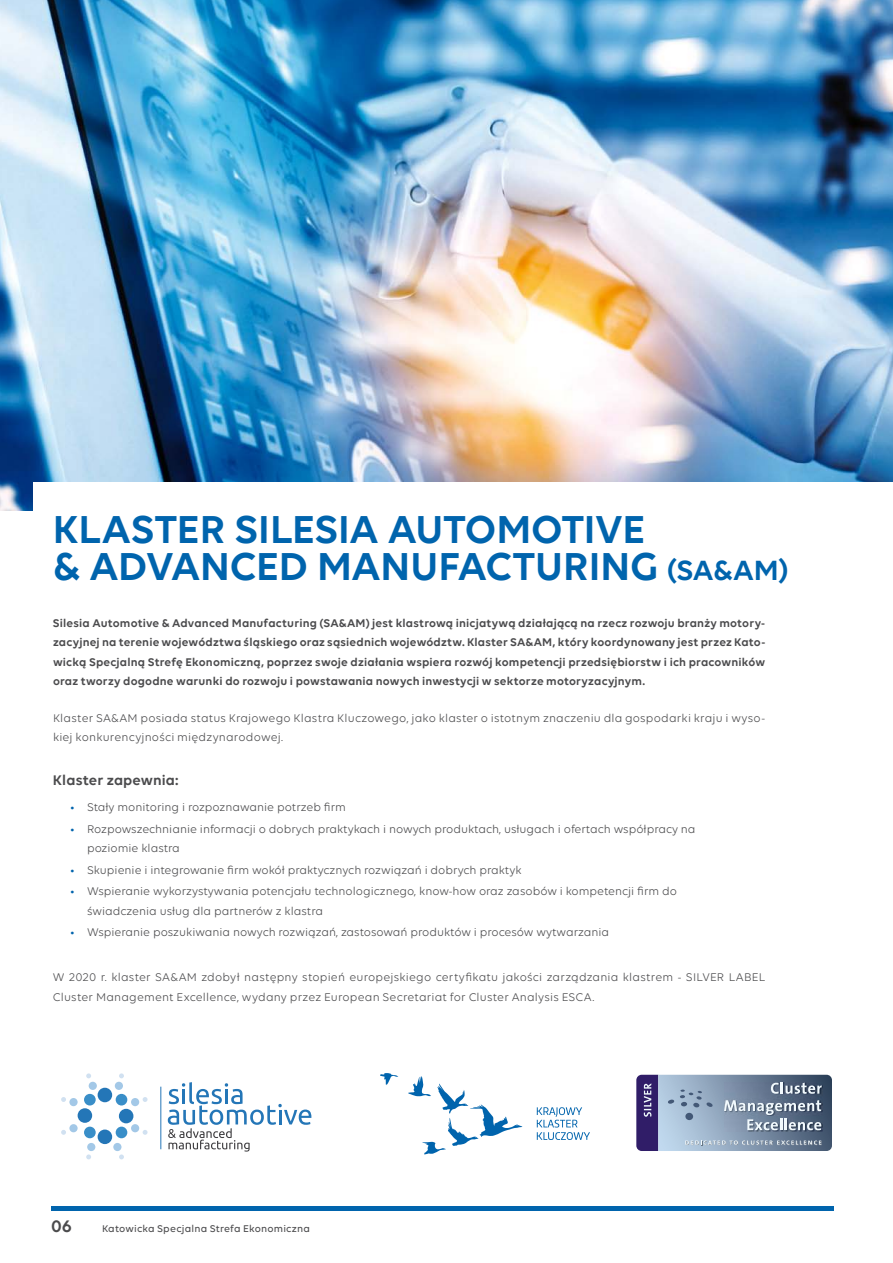
<style>
.page{position:relative;width:893px;height:1263px;background:#fff}
.page>*{position:absolute;margin:0;border:0;box-sizing:border-box;transform-origin:0 0}
.t1{font:600 42px/37.5px "Volte";letter-spacing:-.005em;color:#0064ad}
.t2{font:600 30px "Volte";color:#0064ad}
.t3{font:600 18px "Volte";color:#4b4b4d}
.t4{font:600 15px "Volte";letter-spacing:.005em;color:#4b4b4d}
.t5{font:12px/19.5px "Volte";color:#4b4b4d}
.t6{font:600 12px/19.5px "Volte";letter-spacing:.015em;color:#4b4b4d;text-align:justify}
.t7{font:500 10.5px "Volte";letter-spacing:.015em;color:#4b4b4d}
.s1{font-size:42px}
.s2{color:#0064ad}
</style>
<div class="page">
<img style="left:0;top:0;width:893px;height:510px">
<div style="left:33px;top:482px;width:860px;height:91px;background:#fff"></div>
<hr style="left:51px;top:1207px;width:782px;height:4px;background:#0064ad">
<svg style="left:636px;top:1075px;width:196px;height:76px;background:#7d8ca7"></svg>
<div style="left:84px;top:1094px;width:12px;height:11px;background:#398ec8;border-radius:50%"></div>
<div style="left:116px;top:1094px;width:11px;height:11px;background:#398ec8;border-radius:50%"></div>
<div style="left:84px;top:1126px;width:12px;height:12px;background:#398ec8;border-radius:50%"></div>
<div style="left:116px;top:1126px;width:11px;height:12px;background:#398ec8;border-radius:50%"></div>
<div style="left:89px;top:1082px;width:8px;height:8px;background:#a3c8e7;border-radius:50%"></div>
<div style="left:115px;top:1082px;width:8px;height:8px;background:#a3c8e7;border-radius:50%"></div>
<svg style="left:86px;top:1073px;width:5px;height:5px"></svg>
<svg style="left:119px;top:1073px;width:5px;height:5px"></svg>
<div style="left:113px;top:1143px;width:8px;height:8px;background:#a3c8e7;border-radius:50%"></div>
<div style="left:87px;top:1143px;width:8px;height:8px;background:#a3c8e7;border-radius:50%"></div>
<svg style="left:119px;top:1154px;width:5px;height:5px"></svg>
<svg style="left:86px;top:1154px;width:5px;height:5px"></svg>
<div style="left:69px;top:1124px;width:9px;height:8px;background:#a3c8e7;border-radius:50%"></div>
<div style="left:69px;top:1098px;width:9px;height:8px;background:#a3c8e7;border-radius:50%"></div>
<svg style="left:61px;top:1130px;width:5px;height:5px"></svg>
<svg style="left:61px;top:1097px;width:5px;height:5px"></svg>
<div style="left:131px;top:1124px;width:8px;height:8px;background:#a3c8e7;border-radius:50%"></div>
<div style="left:131px;top:1098px;width:8px;height:8px;background:#a3c8e7;border-radius:50%"></div>
<svg style="left:143px;top:1130px;width:5px;height:5px"></svg>
<svg style="left:143px;top:1097px;width:5px;height:5px"></svg>
<div style="left:78px;top:1108px;width:14px;height:15px;background:#2476b7;border-radius:50%"></div>
<div style="left:98px;top:1088px;width:14px;height:14px;background:#2476b7;border-radius:50%"></div>
<div style="left:98px;top:1129px;width:14px;height:15px;background:#2476b7;border-radius:50%"></div>
<div style="left:119px;top:1109px;width:14px;height:14px;background:#2476b7;border-radius:50%"></div>
<svg style="left:168px;top:1082px;width:143px;height:69px"></svg>
<hr style="left:160px;top:1087px;width:1px;height:62px;background:#2476b7">
<svg style="left:380px;top:1073px;width:210px;height:82px"></svg>
<h1 class="t1" style="left:53px;top:509px;width:588px;text-indent:182px">Siles ia Automotive &amp; Advanced Manuf actur</h1>
<h1 class="t1" style="left:53px;top:509px;width:85px">Klaster</h1>
<h2 class="t2" style="left:589px;top:553px;width:202px"><span class="s1">ing</span> (SA&amp;AM)</h2>
<p class="t6" style="left:53px;top:612px;width:714px">Silesia Automotive &amp; Advanced Manufacturing (SA&amp;AM) jest klastrową inicjatywą działającą na rzecz rozwoju branży motory&shy;zacyjnej na terenie województwa śląskiego oraz sąsiednich województw. Klaster SA&amp;AM, który koordynowany jest przez Kato&shy;wicką Specjalną Strefę Ekonomiczną, poprzez swoje działania wspiera rozwój kompetencji przedsiębiorstw i ich pracowników oraz tworzy dogodne warunki do rozwoju i powstawania nowych inwestycji w sektorze motoryzacyjnym.</p>
<p class="t5" style="left:53px;top:708px;width:714px">Klaster SA&amp;AM posiada status Krajowego Klastra Kluczowego, jako klaster o istotnym znaczeniu dla gospodarki kraju i wyso&shy;kiej konkurencyjności międzynarodowej.</p>
<p class="t4" style="left:53px;top:771px;width:127px">Klaster zapewnia:</p>
<p class="t5" style="left:70px;top:797px;width:278px"><span class="s2">•</span> Stały monitoring i rozpoznawanie potrzeb firm</p>
<p class="t5" style="left:87px;top:819px;width:610px;text-indent:-17px"><span class="s2">•</span> Rozpowszechnianie informacji o dobrych praktykach i nowych produktach, usługach i ofertach współpracy na poziomie klastra</p>
<p class="t5" style="left:70px;top:860px;width:453px"><span class="s2">•</span> Skupienie i integrowanie firm wokół praktycznych rozwiązań i dobrych praktyk</p>
<p class="t5" style="left:87px;top:881px;width:592px;text-indent:-17px"><span class="s2">•</span> Wspieranie wykorzystywania potencjału technologicznego, know-how oraz zasobów i kompetencji firm do świadczenia usług dla partnerów z klastra</p>
<p class="t5" style="left:70px;top:922px;width:541px"><span class="s2">•</span> Wspieranie poszukiwania nowych rozwiązań, zastosowań produktów i procesów wytwarzania</p>
<p class="t5" style="left:53px;top:967px;width:714px">W 2020 r. klaster SA&amp;AM zdobył następny stopień europejskiego certyfikatu jakości zarządzania klastrem - SILVER LABEL<br>Cluster Management Excellence, wydany przez European Secretariat for Cluster Analysis ESCA.</p>
<h3 class="t3" style="left:51px;top:1216px;width:22px">06</h3>
<p class="t7" style="left:102px;top:1223px;width:210px">Katowicka Specjalna Strefa Ekonomiczna</p>
</div>
